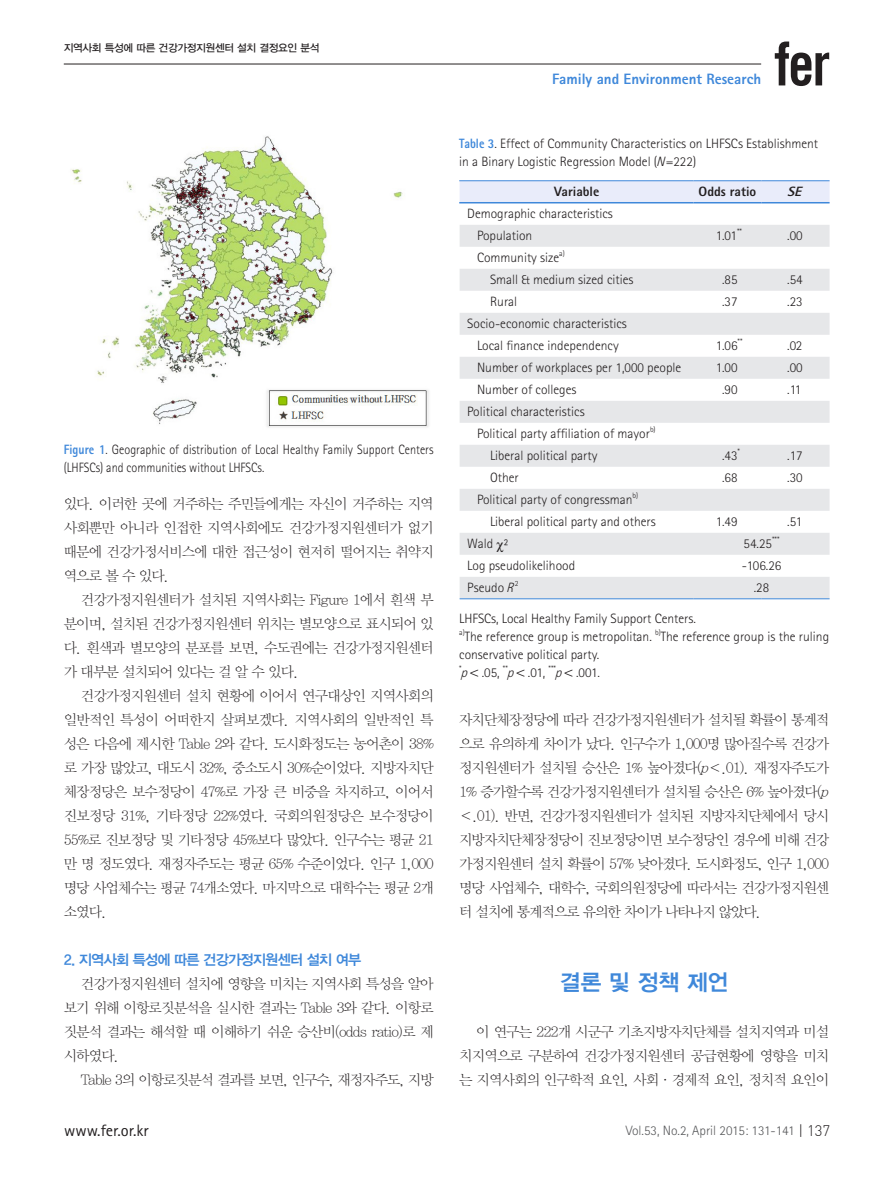
<style>
.page{position:relative;width:893px;height:1191px;background:#fff}
.page>*{position:absolute;margin:0;border:0;box-sizing:border-box;transform-origin:0 0}
._1__큰제목{font:22.5px "YDIYGO340";color:#3f88da}
.t1{font:16.5px "Rotis Sans Serif Std";color:#231f20}
.t2{font:800 15px "Rotis Sans Serif Std";color:#3f88da}
.s0{font:14.25px/24px "YDIY Mj O310";letter-spacing:-.07em;color:#231f20;text-align:justify}
._2{font:14.25px "YDIYGO340";letter-spacing:-.05em;color:#3f88da}
.s0-2{font:300 13.5px/18px "Rotis Sans Serif Std";color:#231f20}
.그림캡션{font:300 13.5px/18px "Rotis Sans Serif Std";letter-spacing:.005em;color:#231f20;scale:.9 1}
.t3{font:300 13.5px "Rotis Sans Serif Std";color:#57585a}
.s0-3{font:800 13.5px "Rotis Sans Serif Std";color:#231f20}
.s0-4{font:italic 800 13.5px "Rotis Sans Serif Std";color:#231f20}
.t4{font:10.5px "YDIYGO330";letter-spacing:-.025em;color:#231f20}
.s0-5{font:300 7.8px "Rotis Sans Serif Std";color:#231f20}
.s1{font-weight:800;color:#3f88da}
.s2{font-style:italic}
.s3{font-family:"Dotum";font-weight:400}
.s4{font-family:"Dinlig";font-weight:400;font-size:15px;color:#231f20}
</style>
<div class="page">
<hr style="left:64px;top:64px;width:697px;height:1px;background:#231f20">
<svg style="left:775px;top:42px;width:54px;height:44px"></svg>
<img style="left:71px;top:136px;width:358px;height:292px">
<div style="left:460px;top:181px;width:370px;height:21px;background:#e9ecfa"></div>
<svg style="left:460px;top:225px;width:370px;height:373px;fill:#e6e7e9"></svg>
<hr style="left:459px;top:180px;width:234px;height:1px;background:#3f88da">
<hr style="left:693px;top:180px;width:68px;height:1px;background:#3f88da">
<hr style="left:761px;top:180px;width:69px;height:1px;background:#3f88da">
<hr style="left:459px;top:202px;width:234px;height:1px;background:#3f88da">
<hr style="left:693px;top:202px;width:68px;height:1px;background:#3f88da">
<hr style="left:761px;top:202px;width:69px;height:1px;background:#3f88da">
<hr style="left:460px;top:598px;width:233px;height:1px;background:#3f88da">
<hr style="left:693px;top:598px;width:68px;height:1px;background:#3f88da">
<hr style="left:761px;top:598px;width:69px;height:1px;background:#3f88da">
<svg style="left:497px;top:542px;width:7px;height:10px"></svg>
<p class="t4" style="left:64px;top:42px;width:257px">지역사회 특성에 따른 건강가정지원센터 설치 결정요인 분석</p>
<p class="그림캡션" style="left:64px;top:440px;width:412px"><span class="s1">Figure 1</span>. Geographic of distribution of Local Healthy Family Support Centers (LHFSCs) and communities without LHFSCs.</p>
<p class="s0" style="left:64px;top:492px;width:372px">있다. 이러한 곳에 거주하는 주민들에게는 자신이 거주하는 지역 사회뿐만 아니라 인접한 지역사회에도 건강가정지원센터가 없기 때문에 건강가정서비스에 대한 접근성이 현저히 떨어지는 취약지 역으로 볼 수 있다.</p>
<p class="s0" style="left:64px;top:588px;width:371px;text-indent:17px">건강가정지원센터가 설치된 지역사회는 Figure 1에서 흰색 부 분이며, 설치된 건강가정지원센터 위치는 별모양으로 표시되어 있 다. 흰색과 별모양의 분포를 보면, 수도권에는 건강가정지원센터 가 대부분 설치되어 있다는 걸 알 수 있다.</p>
<p class="s0" style="left:64px;top:684px;width:371px;text-indent:17px">건강가정지원센터 설치 현황에 이어서 연구대상인 지역사회의 일반적인 특성이 어떠한지 살펴보겠다. 지역사회의 일반적인 특 성은 다음에 제시한 Table 2와 같다. 도시화정도는 농어촌이 38% 로 가장 많았고, 대도시 32%, 중소도시 30%순이었다. 지방자치단 체장정당은 보수정당이 47%로 가장 큰 비중을 차지하고, 이어서 진보정당 31%, 기타정당 22%였다. 국회의원정당은 보수정당이 55%로 진보정당 및 기타정당 45%보다 많았다. 인구수는 평균 21 만 명 정도였다. 재정자주도는 평균 65% 수준이었다. 인구 1,000 명당 사업체수는 평균 74개소였다. 마지막으로 대학수는 평균 2개 소였다.</p>
<p class="_2" style="left:64px;top:951px;width:299px">2. 지역사회 특성에 따른 건강가정지원센터 설치 여부</p>
<p class="s0" style="left:64px;top:972px;width:371px;text-indent:17px">건강가정지원센터 설치에 영향을 미치는 지역사회 특성을 알아 보기 위해 이항로짓분석을 실시한 결과는 Table 3와 같다. 이항로 짓분석 결과는 해석할 때 이해하기 쉬운 승산비(odds ratio)로 제 시하였다.</p>
<p class="s0" style="left:81px;top:1068px;width:354px">Table 3의 이항로짓분석 결과를 보면, 인구수, 재정자주도, 지방</p>
<p class="t1" style="left:64px;top:1120px;width:86px">www.fer.or.kr</p>
<p class="t2" style="left:552px;top:70px;width:211px">Family and Environment Research</p>
<p class="s0-2" style="left:459px;top:134px;width:360px"><span class="s1">Table 3</span>. Effect of Community Characteristics on LHFSCs Establishment in a Binary Logistic Regression Model (<span class="s2">N</span>=222)</p>
<p class="s0-3" style="left:554px;top:183px;width:47px">Variable</p>
<p class="s0-3" style="left:699px;top:183px;width:59px">Odds ratio</p>
<p class="s0-4" style="left:787px;top:183px;width:20px">SE</p>
<p class="s0-2" style="left:467px;top:205px;width:147px">Demographic characteristics</p>
<p class="s0-2" style="left:477px;top:227px;width:57px">Population</p>
<p class="s0-2" style="left:716px;top:227px;width:23px">1.01</p>
<p class="s0-5" style="left:737px;top:227px;width:6px">**</p>
<p class="s0-2" style="left:787px;top:227px;width:17px">.00</p>
<p class="s0-2" style="left:477px;top:249px;width:84px">Community size</p>
<p class="s0-5" style="left:559px;top:249px;width:7px">a)</p>
<p class="s0-2" style="left:490px;top:271px;width:145px">Small &amp; medium sized cities</p>
<p class="s0-2" style="left:722px;top:271px;width:17px">.85</p>
<p class="s0-2" style="left:787px;top:271px;width:17px">.54</p>
<p class="s0-2" style="left:490px;top:293px;width:29px">Rural</p>
<p class="s0-2" style="left:722px;top:293px;width:17px">.37</p>
<p class="s0-2" style="left:787px;top:293px;width:17px">.23</p>
<p class="s0-2" style="left:467px;top:315px;width:161px">Socio-economic characteristics</p>
<p class="s0-2" style="left:477px;top:337px;width:143px">Local finance independency</p>
<p class="s0-2" style="left:716px;top:337px;width:23px">1.06</p>
<p class="s0-5" style="left:738px;top:337px;width:6px">**</p>
<p class="s0-2" style="left:787px;top:337px;width:17px">.02</p>
<p class="s0-2" style="left:477px;top:359px;width:206px">Number of workplaces per 1,000 people</p>
<p class="s0-2" style="left:716px;top:359px;width:23px">1.00</p>
<p class="s0-2" style="left:787px;top:359px;width:17px">.00</p>
<p class="s0-2" style="left:477px;top:381px;width:101px">Number of colleges</p>
<p class="s0-2" style="left:722px;top:381px;width:17px">.90</p>
<p class="s0-2" style="left:787px;top:381px;width:15px">.11</p>
<p class="s0-2" style="left:467px;top:403px;width:119px">Political characteristics</p>
<p class="s0-2" style="left:477px;top:425px;width:174px">Political party affiliation of mayor</p>
<p class="s0-5" style="left:650px;top:425px;width:7px">b)</p>
<p class="s0-2" style="left:490px;top:447px;width:109px">Liberal political party</p>
<p class="s0-2" style="left:722px;top:447px;width:17px">.43</p>
<p class="s0-5" style="left:738px;top:447px;width:4px">*</p>
<p class="s0-2" style="left:787px;top:447px;width:17px">.17</p>
<p class="s0-2" style="left:490px;top:469px;width:30px">Other</p>
<p class="s0-2" style="left:722px;top:469px;width:17px">.68</p>
<p class="s0-2" style="left:787px;top:469px;width:17px">.30</p>
<p class="s0-2" style="left:477px;top:491px;width:157px">Political party of congressman</p>
<p class="s0-5" style="left:632px;top:491px;width:7px">b)</p>
<p class="s0-2" style="left:490px;top:513px;width:167px">Liberal political party and others</p>
<p class="s0-2" style="left:716px;top:513px;width:23px">1.49</p>
<p class="s0-2" style="left:787px;top:513px;width:16px">.51</p>
<p class="s0-2" style="left:467px;top:535px;width:43px">Wald ²</p>
<p class="s0-2" style="left:744px;top:535px;width:30px">54.25</p>
<p class="s0-5" style="left:772px;top:535px;width:9px">***</p>
<p class="s0-2" style="left:467px;top:557px;width:109px">Log pseudolikelihood</p>
<p class="s0-2" style="left:742px;top:557px;width:41px">-106.26</p>
<p class="s0-2" style="left:467px;top:579px;width:52px">Pseudo <span class="s2">R</span></p>
<p class="s0-5" style="left:515px;top:579px;width:5px">2</p>
<p class="s0-2" style="left:754px;top:579px;width:17px">.28</p>
<p class="s0-2" style="left:459px;top:610px;width:238px">LHFSCs, Local Healthy Family Support Centers.</p>
<p class="s0-5" style="left:459px;top:628px;width:7px">a)</p>
<p class="s0-2" style="left:465px;top:628px;width:189px">The reference group is metropolitan.</p>
<p class="s0-5" style="left:655px;top:628px;width:7px">b)</p>
<p class="s0-2" style="left:661px;top:628px;width:170px">The reference group is the ruling</p>
<p class="s0-2" style="left:459px;top:646px;width:141px">conservative political party.</p>
<p class="s0-5" style="left:459px;top:664px;width:4px">*</p>
<p class="s0-2" style="left:460px;top:664px;width:41px"><span class="s2">p</span><span class="s3">＜</span>.05,</p>
<p class="s0-5" style="left:503px;top:664px;width:6px">**</p>
<p class="s0-2" style="left:507px;top:664px;width:40px"><span class="s2">p</span><span class="s3">＜</span>.01,</p>
<p class="s0-5" style="left:549px;top:664px;width:9px">***</p>
<p class="s0-2" style="left:555px;top:664px;width:47px"><span class="s2">p</span><span class="s3">＜</span>.001.</p>
<p class="s0" style="left:459px;top:708px;width:374px;text-align:left">자치단체장정당에 따라 건강가정지원센터가 설치될 확률이 통계적 으로 유의하게 차이가 났다. 인구수가 1,000명 많아질수록 건강가 정지원센터가 설치될 승산은 1% 높아졌다(<span class="s2">p</span>＜.01). 재정자주도가 1% 증가할수록 건강가정지원센터가 설치될 승산은 6% 높아졌다(<span class="s2">p</span>＜.01). 반면, 건강가정지원센터가 설치된 지방자치단체에서 당시 지방자치단체장정당이 진보정당이면 보수정당인 경우에 비해 건강 가정지원센터 설치 확률이 57% 낮아졌다. 도시화정도, 인구 1,000 명당 사업체수, 대학수, 국회의원정당에 따라서는 건강가정지원센 터 설치에 통계적으로 유의한 차이가 나타나지 않았다.</p>
<p class="_1__큰제목" style="left:560px;top:969px;width:170px">결론 및 정책 제언</p>
<p class="s0" style="left:459px;top:1020px;width:372px;text-indent:17px">이 연구는 222개 시군구 기초지방자치단체를 설치지역과 미설 치지역으로 구분하여 건강가정지원센터 공급현황에 영향을 미치 는 지역사회의 인구학적 요인, 사회·경제적 요인, 정치적 요인이</p>
<p class="t3" style="left:626px;top:1123px;width:206px">Vol.53, No.2, April 2015: 131-141 <span class="s4">| 137</span></p>
</div>
